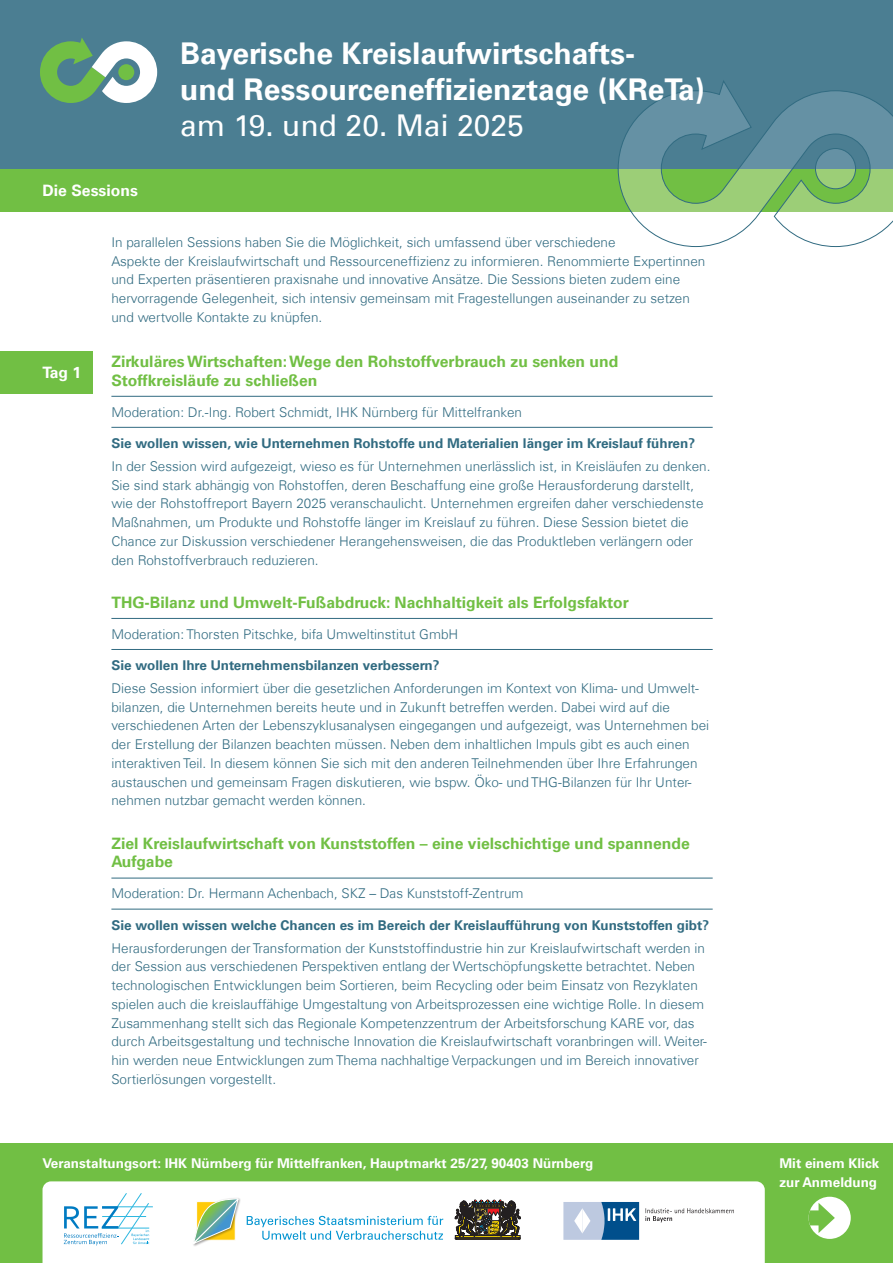
<style>
.page{position:relative;width:893px;height:1263px;background:#fff}
.page>*{position:absolute;margin:0;border:0;box-sizing:border-box;transform-origin:0 0}
.Head_1{font:700 30px/36px "Univers Com 65";color:#fff}
.Head_2{font:700 15.75px/18.8px "Univers Com 65";color:#71bf44}
.Head_2-2{font:700 15.75px "Univers Com 65";color:#fff}
.Fließtext{font:300 13.5px/18.8px "Univers Com 45";color:#316b81}
.Fließtext-2{font:700 13.5px "Univers Com 65";color:#316b81}
.Fließtext-3{font:700 13.5px/18.8px "Univers Com 65";color:#fff}
.s1{font-family:"Univers Com 55 Roman";font-weight:400}
</style>
<div class="page">
<div style="left:0;top:1143px;width:893px;height:120px;background:#71bf44"></div>
<div style="left:0;top:0;width:893px;height:188px;background:#4b7e92"></div>
<div style="left:0;top:169px;width:893px;height:42px;background:#71bf44"></div>
<div style="left:0;top:351px;width:93px;height:42px;background:#71bf44"></div>
<div style="left:43px;top:1181px;width:722px;height:82px;background:#fff"></div>
<svg style="left:455px;top:1200px;width:66px;height:39px;background:#5d5444"></svg>
<svg style="left:247px;top:1216px;width:196px;height:24px;background:#cbe9f5"></svg>
<div style="left:192px;top:1197px;width:49px;height:50px;background:#fff"></div>
<svg style="left:192px;top:1196px;width:48px;height:50px"></svg>
<svg style="left:563px;top:1202px;width:76px;height:38px;background:#799fc2"></svg>
<svg style="left:645px;top:1208px;width:89px;height:14px"></svg>
<hr style="left:102px;top:1206px;width:51px;height:1px;background:#2db7e0">
<svg style="left:64px;top:1192px;width:86px;height:53px;background:#d4ebf5"></svg>
<div style="left:809px;top:1197px;width:42px;height:42px;background:#fff;border-radius:50%"></div>
<svg style="left:809px;top:1203px;width:26px;height:30px"></svg>
<hr style="left:111px;top:396px;width:602px;height:1px;background:#316b81">
<hr style="left:111px;top:427px;width:602px;height:1px;background:#316b81">
<hr style="left:111px;top:618px;width:602px;height:1px;background:#316b81">
<hr style="left:111px;top:649px;width:602px;height:1px;background:#316b81">
<hr style="left:111px;top:878px;width:602px;height:1px;background:#316b81">
<hr style="left:111px;top:909px;width:602px;height:1px;background:#316b81">
<svg style="left:617px;top:80px;width:276px;height:167px"></svg>
<svg style="left:40px;top:38px;width:117px;height:65px"></svg>
<h2 class="Head_2-2" style="left:43px;top:181px;width:97px">Die Sessions</h2>
<h1 class="Head_1" style="left:180px;top:36px;width:526px">Bayerische Kreislaufwirtschafts-<br>und Ressourceneffizienztage (KReTa) <span class="s1">am 19. und 20. Mai 2025</span></h1>
<p class="Fließtext" style="left:111px;top:233px;width:595px">In parallelen Sessions haben Sie die Möglichkeit, sich umfassend über verschiedene<br>Aspekte der Kreislaufwirtschaft und Ressourceneffizienz zu informieren. Renommierte Expertinnen und Experten präsentieren praxisnahe und innovative Ansätze. Die Sessions bieten zudem eine hervorragende Gelegenheit, sich intensiv gemeinsam mit Fragestellungen auseinander zu setzen und wertvolle Kontakte zu knüpfen.</p>
<h2 class="Head_2-2" style="left:43px;top:363px;width:40px">Tag 1</h2>
<h2 class="Head_2" style="left:111px;top:352px;width:508px">Zirkuläres Wirtschaften: Wege den Rohstoffverbrauch zu senken und<br>Stoffkreisläufe zu schließen</h2>
<p class="Fließtext" style="left:111px;top:402px;width:412px">Moderation: Dr.-Ing. Robert Schmidt, IHK Nürnberg für Mittelfranken</p>
<p class="Fließtext-2" style="left:111px;top:435px;width:585px">Sie wollen wissen, wie Unternehmen Rohstoffe und Materialien länger im Kreislauf führen?</p>
<p class="Fließtext" style="left:111px;top:457px;width:601px">In der Session wird aufgezeigt, wieso es für Unternehmen unerlässlich ist, in Kreisläufen zu denken.<br>Sie sind stark abhängig von Rohstoffen, deren Beschaffung eine große Herausforderung darstellt, wie der Rohstoffreport Bayern 2025 veranschaulicht. Unternehmen ergreifen daher verschiedenste Maßnahmen, um Produkte und Rohstoffe länger im Kreislauf zu führen. Diese Session bietet die Chance zur Diskussion verschiedener Herangehensweisen, die das Produktleben verlängern oder den Rohstoffverbrauch reduzieren.</p>
<h2 class="Head_2" style="left:111px;top:593px;width:519px">THG-Bilanz und Umwelt-Fußabdruck: Nachhaltigkeit als Erfolgsfaktor</h2>
<p class="Fließtext" style="left:111px;top:625px;width:348px">Moderation: Thorsten Pitschke, bifa Umweltinstitut GmbH</p>
<p class="Fließtext-2" style="left:111px;top:657px;width:329px">Sie wollen Ihre Unternehmensbilanzen verbessern?</p>
<p class="Fließtext" style="left:111px;top:679px;width:599px">Diese Session informiert über die gesetzlichen Anforderungen im Kontext von Klima- und Umwelt&shy;bilanzen, die Unternehmen bereits heute und in Zukunft betreffen werden. Dabei wird auf die verschiedenen Arten der Lebenszyklusanalysen eingegangen und aufgezeigt, was Unternehmen bei der Erstellung der Bilanzen beachten müssen. Neben dem inhaltlichen Impuls gibt es auch einen interaktiven Teil. In diesem können Sie sich mit den anderen Teilnehmenden über Ihre Erfahrungen austauschen und gemeinsam Fragen diskutieren, wie bspw. Öko- und THG-Bilanzen für Ihr Unter&shy;nehmen nutzbar gemacht werden können.</p>
<h2 class="Head_2" style="left:111px;top:834px;width:580px">Ziel Kreislaufwirtschaft von Kunststoffen – eine vielschichtige und spannende<br>Aufgabe</h2>
<p class="Fließtext" style="left:111px;top:884px;width:414px">Moderation: Dr. Hermann Achenbach, SKZ – Das Kunststoff-Zentrum</p>
<p class="Fließtext-2" style="left:111px;top:917px;width:599px">Sie wollen wissen welche Chancen es im Bereich der Kreislaufführung von Kunststoffen gibt?</p>
<p class="Fließtext" style="left:111px;top:938px;width:597px">Herausforderungen der Transformation der Kunststoffindustrie hin zur Kreislaufwirtschaft werden in der Session aus verschiedenen Perspektiven entlang der Wertschöpfungskette betrachtet. Neben technologischen Entwicklungen beim Sortieren, beim Recycling oder beim Einsatz von Rezyklaten spielen auch die kreislauffähige Umgestaltung von Arbeitsprozessen eine wichtige Rolle. In diesem Zusammenhang stellt sich das Regionale Kompetenzzentrum der Arbeitsforschung KARE vor, das durch Arbeitsgestaltung und technische Innovation die Kreislaufwirtschaft voranbringen will. Weiter&shy;hin werden neue Entwicklungen zum Thema nachhaltige Verpackungen und im Bereich innovativer Sortierlösungen vorgestellt.</p>
<p class="Fließtext-3" style="left:43px;top:1154px;width:552px">Veranstaltungsort: IHK Nürnberg für Mittelfranken, Hauptmarkt 25/27, 90403 Nürnberg</p>
<p class="Fließtext-3" style="left:779px;top:1154px;width:101px">Mit einem Klick zur Anmeldung</p>
</div>
